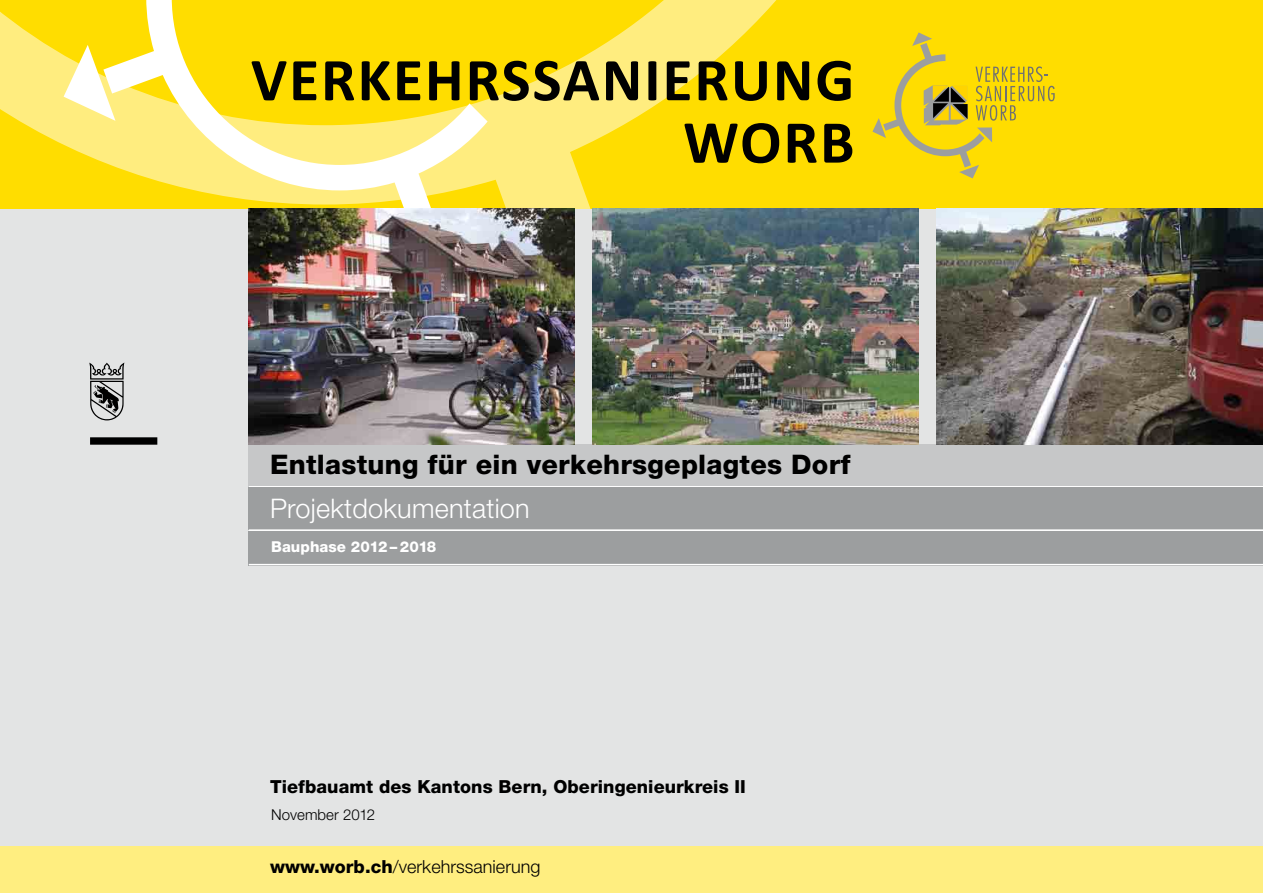
<style>
.page{position:relative;width:1263px;height:893px;background:#fff}
.page>*{position:absolute;margin:0;border:0;box-sizing:border-box;transform-origin:0 0}
.t1{font:700 61.5px/62.4px "Calibri";letter-spacing:.03em;color:#000;text-align:right}
.t2{font:800 27px "Helvetica Neue";letter-spacing:.01em;color:#000}
.t3{font:300 27px "Helvetica Neue";letter-spacing:.01em;color:#fff}
.t4{font:800 18px "Helvetica Neue";letter-spacing:.005em;color:#000}
.t5{font:300 18px "Helvetica Neue";color:#000}
.t6{font:800 15px "Helvetica Neue";letter-spacing:.005em;color:#fff}
.t7{font:300 15px "Helvetica Neue";letter-spacing:.005em;color:#000}
.s1{font-weight:800}
</style>
<div class="page">
<div style="left:0;top:200px;width:1263px;height:646px;background:#e3e4e4"></div>
<div style="left:0;top:846px;width:1263px;height:47px;background:#ffee80"></div>
<div style="left:249px;top:445px;width:1014px;height:42px;background:#c6c7c8"></div>
<hr style="left:249px;top:486px;width:1014px;height:1px;background:#fff">
<div style="left:249px;top:487px;width:1014px;height:42px;background:#9c9e9f"></div>
<hr style="left:249px;top:529px;width:1014px;height:2px;background:#fff">
<div style="left:249px;top:531px;width:1014px;height:34px;background:#9c9e9f"></div>
<hr style="left:249px;top:564px;width:1014px;height:1px;background:#fff">
<svg style="left:89px;top:362px;width:68px;height:83px"></svg>
<div style="left:0;top:0;width:1263px;height:208px;background:#fd0"></div>
<svg style="left:0;top:0;width:776px;height:208px"></svg>
<svg style="left:64px;top:39px;width:55px;height:86px"></svg>
<svg style="left:872px;top:32px;width:183px;height:146px"></svg>
<img style="left:249px;top:209px;width:326px;height:236px">
<img style="left:593px;top:209px;width:326px;height:236px">
<img style="left:937px;top:209px;width:326px;height:236px">
<h1 class="t1" style="left:251px;top:46px;width:605px">VERKEHRSSANIERUNG<br>WORB</h1>
<h2 class="t2" style="left:270px;top:449px;width:582px">Entlastung für ein verkehrsgeplagtes Dorf</h2>
<h2 class="t3" style="left:270px;top:492px;width:261px">Projektdokumentation</h2>
<p class="t6" style="left:271px;top:538px;width:167px">Bauphase 2012 – 2018</p>
<p class="t4" style="left:270px;top:776px;width:477px">Tiefbauamt des Kantons Bern, Oberingenieurkreis II</p>
<p class="t7" style="left:271px;top:805px;width:106px">November 2012</p>
<p class="t5" style="left:270px;top:856px;width:272px"><span class="s1">www.worb.ch</span>/verkehrssanierung</p>
</div>
